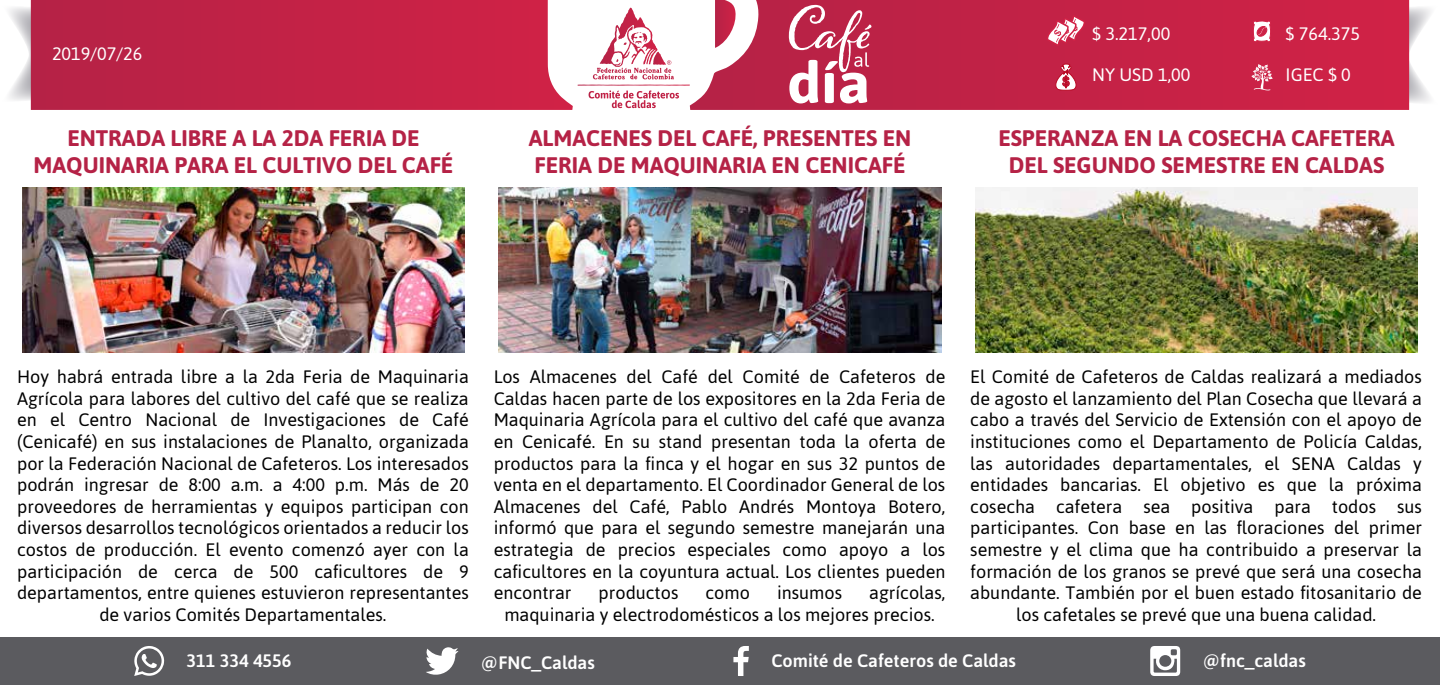
<style>
.page{position:relative;width:1440px;height:685px;background:#fff}
.page>*{position:absolute;margin:0;border:0;box-sizing:border-box;transform-origin:0 0}
.t1{font:700 22.5px/27px "Asap";color:#b52246;text-align:center}
.t2{font:18px/21.6px "Asap";color:#000;text-align:center}
.t3{font:500 18px "Asap";color:#fff}
.t4{font:18px "Asap";color:#fff}
</style>
<div class="page">
<svg style="left:9px;top:4px;width:22px;height:99px"></svg>
<svg style="left:1409px;top:4px;width:22px;height:101px"></svg>
<svg style="left:31px;top:0;width:542px;height:110px;background:#c42a4d"></svg>
<svg style="left:690px;top:0;width:719px;height:110px;background:#c82f51"></svg>
<svg style="left:577px;top:8px;width:113px;height:100px"></svg>
<div style="left:0;top:636px;width:1440px;height:48px;background:#5b5b5f"></div>
<svg style="left:426px;top:647px;width:32px;height:27px"></svg>
<svg style="left:733px;top:646px;width:16px;height:29px"></svg>
<svg style="left:1150px;top:646px;width:30px;height:29px"></svg>
<svg style="left:134px;top:646px;width:30px;height:29px"></svg>
<svg style="left:789px;top:5px;width:82px;height:98px"></svg>
<img style="left:499px;top:187px;width:442px;height:165px">
<img style="left:975px;top:187px;width:443px;height:165px">
<img style="left:22px;top:187px;width:443px;height:165px">
<svg style="left:1253px;top:20px;width:18px;height:22px"></svg>
<svg style="left:1055px;top:64px;width:21px;height:28px"></svg>
<svg style="left:1047px;top:15px;width:38px;height:31px"></svg>
<svg style="left:1251px;top:64px;width:22px;height:26px"></svg>
<p class="t4" style="left:52px;top:42px;width:92px">2019/07/26</p>
<p class="t1" style="left:34px;top:123px;width:421px">ENTRADA LIBRE A LA 2DA FERIA DE<br>MAQUINARIA PARA EL CULTIVO DEL CAFÉ</p>
<p class="t4" style="left:1092px;top:22px;width:80px">$ 3.217,00</p>
<p class="t4" style="left:1092px;top:62px;width:100px">NY USD 1,00</p>
<p class="t4" style="left:1286px;top:22px;width:76px">$ 764.375</p>
<p class="t4" style="left:1286px;top:62px;width:67px">IGEC $ 0</p>
<p class="t1" style="left:529px;top:123px;width:384px;text-align:left">ALMACENES DEL CAFÉ, PRESENTES EN<br>FERIA DE MAQUINARIA EN CENICAFÉ</p>
<p class="t1" style="left:998px;top:123px;width:398px">ESPERANZA EN LA COSECHA CAFETERA<br>DEL SEGUNDO SEMESTRE EN CALDAS</p>
<p class="t2" style="left:17px;top:365px;width:453px">Hoy habrá entrada libre a la 2da Feria de Maquinaria Agrícola para labores del cultivo del café que se realiza en el Centro Nacional de Investigaciones de Café (Cenicafé) en sus instalaciones de Planalto, organizada por la Federación Nacional de Cafeteros. Los interesados podrán ingresar de 8:00 a.m. a 4:00 p.m. Más de 20 proveedores de herramientas y equipos participan con diversos desarrollos tecnológicos orientados a reducir los costos de producción. El evento comenzó ayer con la participación de cerca de 500 caficultores de 9 departamentos, entre quienes estuvieron representantes de varios Comités Departamentales.</p>
<p class="t2" style="left:494px;top:365px;width:453px;text-align:justify">Los Almacenes del Café del Comité de Cafeteros de Caldas hacen parte de los expositores en la 2da Feria de Maquinaria Agrícola para el cultivo del café que avanza en Cenicafé. En su stand presentan toda la oferta de productos para la finca y el hogar en sus 32 puntos de venta en el departamento. El Coordinador General de los Almacenes del Café, Pablo Andrés Montoya Botero, informó que para el segundo semestre manejarán una estrategia de precios especiales como apoyo a los caficultores en la coyuntura actual. Los clientes pueden encontrar</p>
<p class="t2" style="left:504px;top:581px;width:443px;text-align:left;text-indent:365px">agrícolas, maquinaria y electrodomésticos a los mejores precios.</p>
<p class="t2" style="left:599px;top:581px;width:81px">productos</p>
<p class="t2" style="left:706px;top:581px;width:46px">como</p>
<p class="t2" style="left:777px;top:581px;width:67px">insumos</p>
<p class="t2" style="left:970px;top:365px;width:453px">El Comité de Cafeteros de Caldas realizará a mediados de agosto el lanzamiento del Plan Cosecha que llevará a cabo a través del Servicio de Extensión con el apoyo de instituciones como el Departamento de Policía Caldas, las autoridades departamentales, el SENA Caldas y entidades bancarias. El objetivo es que la próxima cosecha cafetera sea positiva para todos sus participantes. Con base en las floraciones del primer semestre y el clima que ha contribuido a preservar la formación de los granos se prevé que será una cosecha abundante. También por el buen estado fitosanitario de los cafetales se prevé que una buena calidad.</p>
<p class="t3" style="left:187px;top:648px;width:106px">311 334 4556</p>
<p class="t3" style="left:481px;top:650px;width:115px">@FNC_Caldas</p>
<p class="t3" style="left:771px;top:648px;width:246px">Comité de Cafeteros de Caldas</p>
<p class="t3" style="left:1203px;top:647px;width:105px">@fnc_caldas</p>
</div>
